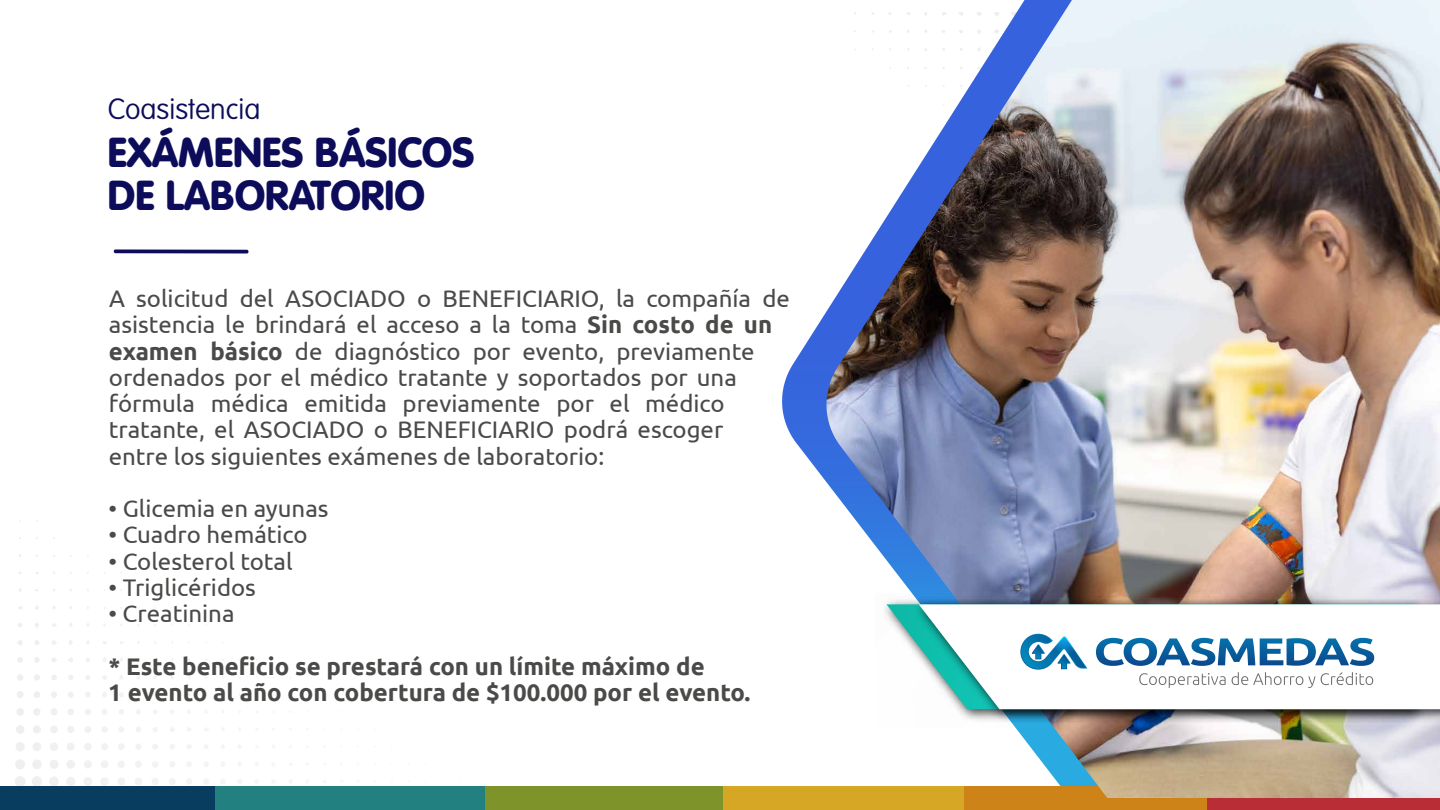
<style>
.page{position:relative;width:1440px;height:810px;background:#fff}
.page>*{position:absolute;margin:0;border:0;box-sizing:border-box;transform-origin:0 0}
.t1{font:900 41.25px/42.8px "VAG Rounded Std";color:#0c0c5b}
.t2{font:100 28.95px "VAG Rounded Std";color:#0c0c5b}
.t3{font:24px/26.2px "Ubuntu";color:#4a4a49}
.t4{font:700 24px/26.2px "Ubuntu";color:#4a4a49}
.s1{font-weight:700}
</style>
<div class="page">
<div style="left:15px;top:776px;width:11px;height:11px;background:#efefef;border-radius:50%"></div>
<div style="left:32px;top:776px;width:10px;height:11px;background:#efefef;border-radius:50%"></div>
<div style="left:15px;top:759px;width:10px;height:10px;background:#efefef;border-radius:50%"></div>
<div style="left:49px;top:776px;width:10px;height:11px;background:#efefef;border-radius:50%"></div>
<div style="left:32px;top:759px;width:10px;height:10px;background:#efefef;border-radius:50%"></div>
<div style="left:66px;top:777px;width:9px;height:9px;background:#efefef;border-radius:50%"></div>
<div style="left:16px;top:742px;width:9px;height:9px;background:#efefef;border-radius:50%"></div>
<div style="left:50px;top:760px;width:9px;height:9px;background:#efefef;border-radius:50%"></div>
<div style="left:83px;top:777px;width:9px;height:9px;background:#efefef;border-radius:50%"></div>
<div style="left:32px;top:742px;width:9px;height:9px;background:#efefef;border-radius:50%"></div>
<div style="left:66px;top:760px;width:9px;height:9px;background:#efefef;border-radius:50%"></div>
<div style="left:100px;top:777px;width:9px;height:9px;background:#efefef;border-radius:50%"></div>
<div style="left:16px;top:725px;width:9px;height:9px;background:#efefef;border-radius:50%"></div>
<div style="left:84px;top:760px;width:8px;height:9px;background:#efefef;border-radius:50%"></div>
<div style="left:50px;top:742px;width:8px;height:9px;background:#efefef;border-radius:50%"></div>
<div style="left:33px;top:725px;width:8px;height:9px;background:#efefef;border-radius:50%"></div>
<div style="left:117px;top:777px;width:9px;height:9px;background:#efefef;border-radius:4px"></div>
<div style="left:67px;top:743px;width:8px;height:8px;background:#efefef;border-radius:4px"></div>
<div style="left:50px;top:726px;width:8px;height:7px;background:#efefef;border-radius:50%"></div>
<div style="left:101px;top:760px;width:8px;height:8px;background:#efefef;border-radius:50%"></div>
<div style="left:135px;top:778px;width:7px;height:7px;background:#efefef;border-radius:50%"></div>
<div style="left:16px;top:708px;width:8px;height:8px;background:#efefef;border-radius:50%"></div>
<div style="left:84px;top:743px;width:8px;height:8px;background:#efefef;border-radius:50%"></div>
<div style="left:118px;top:761px;width:7px;height:7px;background:#efefef;border-radius:50%"></div>
<div style="left:33px;top:708px;width:8px;height:8px;background:#efefef;border-radius:50%"></div>
<div style="left:17px;top:691px;width:7px;height:7px;background:#efefef;border-radius:50%"></div>
<div style="left:67px;top:726px;width:7px;height:7px;background:#efefef;border-radius:50%"></div>
<div style="left:152px;top:778px;width:7px;height:7px;background:#efefef;border-radius:50%"></div>
<div style="left:101px;top:743px;width:7px;height:7px;background:#efefef;border-radius:50%"></div>
<div style="left:135px;top:761px;width:7px;height:7px;background:#efefef;border-radius:50%"></div>
<div style="left:51px;top:708px;width:7px;height:8px;background:#efefef;border-radius:50%"></div>
<div style="left:169px;top:778px;width:7px;height:7px;background:#efefef;border-radius:50%"></div>
<div style="left:84px;top:726px;width:7px;height:7px;background:#efefef;border-radius:50%"></div>
<div style="left:152px;top:761px;width:6px;height:7px;background:#efefef;border-radius:50%"></div>
<div style="left:34px;top:691px;width:6px;height:7px;background:#efefef;border-radius:50%"></div>
<div style="left:67px;top:708px;width:7px;height:7px;background:#efefef;border-radius:50%"></div>
<div style="left:118px;top:743px;width:7px;height:7px;background:#efefef;border-radius:50%"></div>
<div style="left:186px;top:778px;width:6px;height:7px;background:#efefef;border-radius:50%"></div>
<div style="left:51px;top:691px;width:6px;height:7px;background:#efefef;border-radius:50%"></div>
<div style="left:17px;top:674px;width:6px;height:7px;background:#efefef;border-radius:50%"></div>
<div style="left:135px;top:743px;width:7px;height:7px;background:#efefef;border-radius:3px"></div>
<div style="left:101px;top:726px;width:7px;height:7px;background:#efefef;border-radius:50%"></div>
<svg style="left:85px;top:709px;width:6px;height:6px"></svg>
<div style="left:169px;top:761px;width:7px;height:7px;background:#efefef;border-radius:50%"></div>
<div style="left:34px;top:674px;width:6px;height:7px;background:#efefef;border-radius:50%"></div>
<div style="left:118px;top:726px;width:6px;height:7px;background:#efefef;border-radius:50%"></div>
<div style="left:203px;top:778px;width:6px;height:7px;background:#efefef;border-radius:50%"></div>
<svg style="left:68px;top:692px;width:6px;height:5px"></svg>
<svg style="left:153px;top:744px;width:5px;height:5px"></svg>
<svg style="left:187px;top:762px;width:4px;height:5px"></svg>
<svg style="left:17px;top:657px;width:6px;height:6px"></svg>
<svg style="left:102px;top:709px;width:5px;height:6px"></svg>
<svg style="left:85px;top:692px;width:5px;height:5px"></svg>
<svg style="left:51px;top:675px;width:6px;height:5px"></svg>
<svg style="left:170px;top:744px;width:5px;height:5px"></svg>
<svg style="left:136px;top:727px;width:5px;height:5px"></svg>
<svg style="left:119px;top:709px;width:5px;height:5px"></svg>
<svg style="left:204px;top:762px;width:4px;height:5px"></svg>
<svg style="left:34px;top:657px;width:5px;height:6px"></svg>
<svg style="left:153px;top:727px;width:5px;height:5px"></svg>
<svg style="left:68px;top:675px;width:5px;height:5px"></svg>
<svg style="left:102px;top:692px;width:5px;height:5px"></svg>
<svg style="left:17px;top:640px;width:6px;height:5px"></svg>
<svg style="left:187px;top:745px;width:5px;height:4px"></svg>
<svg style="left:136px;top:709px;width:5px;height:5px"></svg>
<svg style="left:52px;top:657px;width:5px;height:5px"></svg>
<svg style="left:86px;top:675px;width:4px;height:5px"></svg>
<svg style="left:170px;top:727px;width:4px;height:5px"></svg>
<svg style="left:18px;top:623px;width:4px;height:4px"></svg>
<svg style="left:204px;top:745px;width:4px;height:4px"></svg>
<svg style="left:153px;top:710px;width:4px;height:4px"></svg>
<svg style="left:102px;top:676px;width:5px;height:4px"></svg>
<svg style="left:119px;top:693px;width:4px;height:4px"></svg>
<svg style="left:35px;top:640px;width:4px;height:5px"></svg>
<svg style="left:68px;top:658px;width:5px;height:4px"></svg>
<svg style="left:35px;top:623px;width:4px;height:5px"></svg>
<svg style="left:86px;top:657px;width:4px;height:5px"></svg>
<svg style="left:52px;top:640px;width:5px;height:5px"></svg>
<svg style="left:782px;top:318px;width:40px;height:159px"></svg>
<div style="left:0;top:786px;width:218px;height:24px;background:#093d5f"></div>
<div style="left:215px;top:786px;width:273px;height:24px;background:#228080"></div>
<div style="left:486px;top:786px;width:237px;height:24px;background:#7e932a"></div>
<div style="left:723px;top:786px;width:243px;height:24px;background:#d6a625"></div>
<div style="left:965px;top:786px;width:242px;height:24px;background:#ce8318"></div>
<div style="left:1207px;top:786px;width:233px;height:24px;background:#b92d36"></div>
<svg style="left:113px;top:249px;width:136px;height:5px"></svg>
<img style="left:822px;top:0;width:618px;height:798px">
<img style="left:875px;top:593px;width:33px;height:135px">
<svg style="left:886px;top:604px;width:22px;height:105px"></svg>
<img style="left:908px;top:593px;width:532px;height:135px">
<svg style="left:919px;top:604px;width:521px;height:105px"></svg>
<svg style="left:1139px;top:673px;width:87px;height:15px"></svg>
<svg style="left:1232px;top:672px;width:121px;height:16px"></svg>
<svg style="left:1356px;top:673px;width:17px;height:12px"></svg>
<svg style="left:1096px;top:638px;width:94px;height:28px"></svg>
<svg style="left:1191px;top:638px;width:124px;height:28px"></svg>
<svg style="left:1315px;top:638px;width:59px;height:28px"></svg>
<svg style="left:1020px;top:634px;width:67px;height:36px"></svg>
<p class="t2" style="left:108px;top:92px;width:154px">Coasistencia</p>
<h1 class="t1" style="left:108px;top:132px;width:368px">EXÁMENES BÁSICOS<br>DE LABORATORIO</h1>
<p class="t3" style="left:109px;top:285px;width:683px">A solicitud del ASOCIADO o BENEFICIARIO, la compañía de asistencia le brindará el acceso a la toma <span class="s1">Sin costo de un examen básico</span> de diagnóstico por evento, previamente ordenados por el médico tratante y soportados por una fórmula médica emitida previamente por el médico tratante, el ASOCIADO o BENEFICIARIO podrá escoger<br>entre los siguientes exámenes de laboratorio:</p>
<p class="t3" style="left:109px;top:495px;width:221px">• Glicemia en ayunas</p>
<p class="t3" style="left:109px;top:521px;width:201px">• Cuadro hemático</p>
<p class="t3" style="left:109px;top:547px;width:186px">• Colesterol total</p>
<p class="t3" style="left:109px;top:573px;width:149px">• Triglicéridos</p>
<p class="t3" style="left:108px;top:600px;width:128px">• Creatinina</p>
<p class="t4" style="left:108px;top:653px;width:644px">* Este beneficio se prestará con un límite máximo de<br>1 evento al año con cobertura de $100.000 por el evento.</p>
</div>
